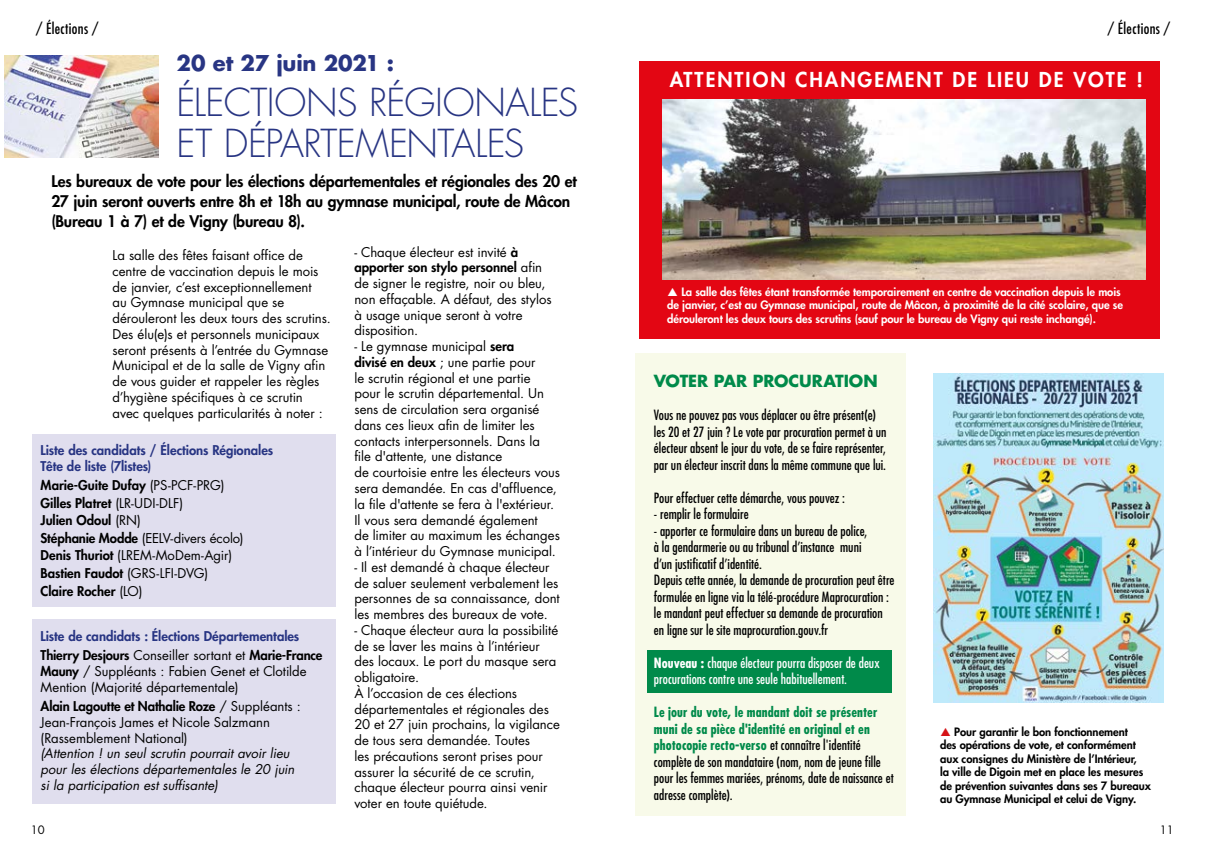
<style>
.page{position:relative;width:1205px;height:851px;background:#fff}
.page>*{position:absolute;margin:0;border:0;box-sizing:border-box;transform-origin:0 0}
.t1{font:300 37.5px/41.2px "Futura Std";letter-spacing:-.015em;color:#283583}
.t2{font:700 21.12px "Futura Std";letter-spacing:-.01em;color:#283583}
.t3{font:800 20px "Futura Std";letter-spacing:.1em;color:#fff}
.t4{font:700 16.25px "Futura Std";letter-spacing:-.01em;color:#008a4a}
.t5{font:800 15.62px/20px "Futura Std";letter-spacing:-.005em;color:#000}
.t6{font:condensed 15px "Futura Std";letter-spacing:.025em;color:#000}
.t7{font:condensed 13.75px/16.5px "Futura Std";color:#000}
.t8{font:condensed 13.75px/16.5px "Futura Std";letter-spacing:.005em;color:#fff}
.t9{font:13.12px/15.8px "Futura Std";color:#000}
.t10{font:800 13.12px/17.5px "Futura Std";color:#000}
.t11{font:800 13.12px/15.8px "Futura Std";letter-spacing:-.005em;color:#283583}
.t12{font:italic 13.12px/15.8px "Futura Std";color:#000}
.t13{font:800 11.25px/13.5px "Futura Std";letter-spacing:-.005em;color:#fff}
.t14{font:800 11.25px/13.5px "Futura Std";letter-spacing:-.005em;color:#000}
.t15{font:11.25px "Futura Std";color:#000}
.s1{font-weight:800}
.s2{font-weight:400}
.s3{color:#000}
.s4{font-weight:400;color:#000}
.s5{font-weight:700}
.s6{font-weight:700;color:#008a4a}
</style>
<div class="page">
<div style="left:32px;top:434px;width:304px;height:172px;background:#e0deee"></div>
<div style="left:32px;top:619px;width:304px;height:184px;background:#e0deee"></div>
<img style="left:4px;top:55px;width:155px;height:103px">
<div style="left:635px;top:353px;width:271px;height:462px;background:#f8fae9"></div>
<div style="left:640px;top:61px;width:520px;height:278px;background:#e30613"></div>
<div style="left:648px;top:649px;width:244px;height:43px;background:#008a4a"></div>
<img style="left:662px;top:99px;width:483px;height:180px">
<img style="left:933px;top:373px;width:230px;height:329px">
<p class="t6" style="left:36px;top:19px;width:64px">/ Élections /</p>
<p class="t6" style="left:1108px;top:19px;width:64px">/ Élections /</p>
<h2 class="t2" style="left:177px;top:49px;width:219px">20 et 27 juin 2021 :</h2>
<h1 class="t1" style="left:177px;top:82px;width:403px">ÉLECTIONS RÉGIONALES<br>ET DÉPARTEMENTALES</h1>
<p class="t5" style="left:51px;top:171px;width:527px">Les bureaux de vote pour les élections départementales et régionales des 20 et<br>27 juin seront ouverts entre 8h et 18h au gymnase municipal, route de Mâcon (Bureau 1 à 7) et de Vigny (bureau 8).</p>
<p class="t9" style="left:112px;top:247px;width:220px">La salle des fêtes faisant office de centre de vaccination depuis le mois de janvier, c’est exceptionnellement<br>au Gymnase municipal que se dérouleront les deux tours des scrutins.<br>Des élu(e)s et personnels municipaux seront présents à l’entrée du Gymnase Municipal et de la salle de Vigny afin de vous guider et rappeler les règles d’hygiène spécifiques à ce scrutin avec quelques particularités à noter :</p>
<p class="t9" style="left:354px;top:244px;width:199px">- Chaque électeur est invité <span class="s1">à apporter son stylo personnel</span> afin de signer le registre, noir ou bleu, non effaçable. A défaut, des stylos à usage unique seront à votre disposition.</p>
<p class="t9" style="left:354px;top:338px;width:207px">- Le gymnase municipal <span class="s1">sera<br>divisé en deux</span> ; une partie pour<br>le scrutin régional et une partie pour le scrutin départemental. Un sens de circulation sera organisé dans ces lieux afin de limiter les contacts interpersonnels. Dans la file d'attente, une distance<br>de courtoisie entre les électeurs vous sera demandée. En cas d'affluence, la file d'attente se fera à l'extérieur.<br>Il vous sera demandé également<br>de limiter au maximum les échanges à l’intérieur du Gymnase municipal.</p>
<p class="t9" style="left:354px;top:559px;width:207px">- Il est demandé à chaque électeur de saluer seulement verbalement les personnes de sa connaissance, dont les membres des bureaux de vote.</p>
<p class="t9" style="left:354px;top:622px;width:207px">- Chaque électeur aura la possibilité de se laver les mains à l’intérieur des locaux. Le port du masque sera obligatoire.<br>À l’occasion de ces élections départementales et régionales des<br>20 et 27 juin prochains, la vigilance de tous sera demandée. Toutes<br>les précautions seront prises pour assurer la sécurité de ce scrutin, chaque électeur pourra ainsi venir voter en toute quiétude.</p>
<p class="t11" style="left:41px;top:442px;width:234px">Liste des candidats / Élections Régionales<br>Tête de liste (7listes)</p>
<p class="t10" style="left:41px;top:476px;width:205px">Marie-Guite Dufay <span class="s2">(PS-PCF-PRG)<br></span>Gilles Platret <span class="s2">(LR-UDI-DLF)<br></span>Julien Odoul <span class="s2">(RN)<br></span>Stéphanie Modde <span class="s2">(EELV-divers écolo)<br></span>Denis Thuriot <span class="s2">(LREM-MoDem-Agir)<br></span>Bastien Faudot <span class="s2">(GRS-LFI-DVG)<br></span>Claire Rocher <span class="s2">(LO)</span></p>
<p class="t11" style="left:41px;top:626px;width:283px;line-height:19.2px">Liste de candidats : Élections Départementales<br><span class="s3">Thierry Desjours</span> <span class="s4">Conseiller sortant et</span> <span class="s3">Marie-France</span></p>
<p class="t9" style="left:41px;top:663px;width:268px"><span class="s1">Mauny</span> / Suppléants : Fabien Genet et Clotilde<br>Mention (Majorité départementale)</p>
<p class="t9" style="left:41px;top:698px;width:262px"><span class="s1">Alain Lagoutte et Nathalie Roze</span> / Suppléants :<br>Jean-François James et Nicole Salzmann (Rassemblement National)</p>
<p class="t12" style="left:41px;top:745px;width:255px">(Attention ! un seul scrutin pourrait avoir lieu pour les élections départementales le 20 juin si la participation est suffisante)</p>
<p class="t15" style="left:31px;top:822px;width:15px">10</p>
<h3 class="t3" style="left:670px;top:66px;width:475px">ATTENTION CHANGEMENT DE LIEU DE VOTE !</h3>
<p class="t13" style="left:667px;top:285px;width:457px;text-indent:14px">La salle des fêtes étant transformée temporairement en centre de vaccination depuis le mois de janvier, c’est au Gymnase municipal, route de Mâcon, à proximité de la cité scolaire, que se dérouleront les deux tours des scrutins (sauf pour le bureau de Vigny qui reste inchangé).</p>
<p class="t4" style="left:654px;top:370px;width:225px">VOTER PAR PROCURATION</p>
<p class="t7" style="left:654px;top:406px;width:234px">Vous ne pouvez pas vous déplacer ou être présent(e) les 20 et 27 juin ? Le vote par procuration permet à un électeur absent le jour du vote, de se faire représenter, par un électeur inscrit dans la même commune que lui.</p>
<p class="t7" style="left:654px;top:489px;width:193px">Pour effectuer cette démarche, vous pouvez :</p>
<p class="t7" style="left:654px;top:505px;width:96px">- remplir le formulaire</p>
<p class="t7" style="left:654px;top:522px;width:242px">- apporter ce formulaire dans un bureau de police,<br>à la gendarmerie ou au tribunal d’instance muni<br>d’un justificatif d’identité.<br>Depuis cette année, la demande de procuration peut être formulée en ligne via la télé-procédure Maprocuration : le mandant peut effectuer sa demande de procuration en ligne sur le site maprocuration.gouv.fr</p>
<p class="t8" style="left:654px;top:654px;width:227px"><span class="s5">Nouveau :</span> chaque électeur pourra disposer de deux procurations contre une seule habituellement.</p>
<p class="t7" style="left:654px;top:703px;width:241px"><span class="s6">Le jour du vote, le mandant doit se présenter muni de sa pièce d'identité en original et en photocopie recto-verso</span> et connaître l'identité complète de son mandataire (nom, nom de jeune fille pour les femmes mariées, prénoms, date de naissance et adresse complète).</p>
<p class="t14" style="left:940px;top:724px;width:212px;text-indent:14px">Pour garantir le bon fonctionnement<br>des opérations de vote, et conformément aux consignes du Ministère de l’Intérieur,<br>la ville de Digoin met en place les mesures de prévention suivantes dans ses 7 bureaux au Gymnase Municipal et celui de Vigny.</p>
<p class="t15" style="left:1160px;top:822px;width:15px">11</p>
</div>
